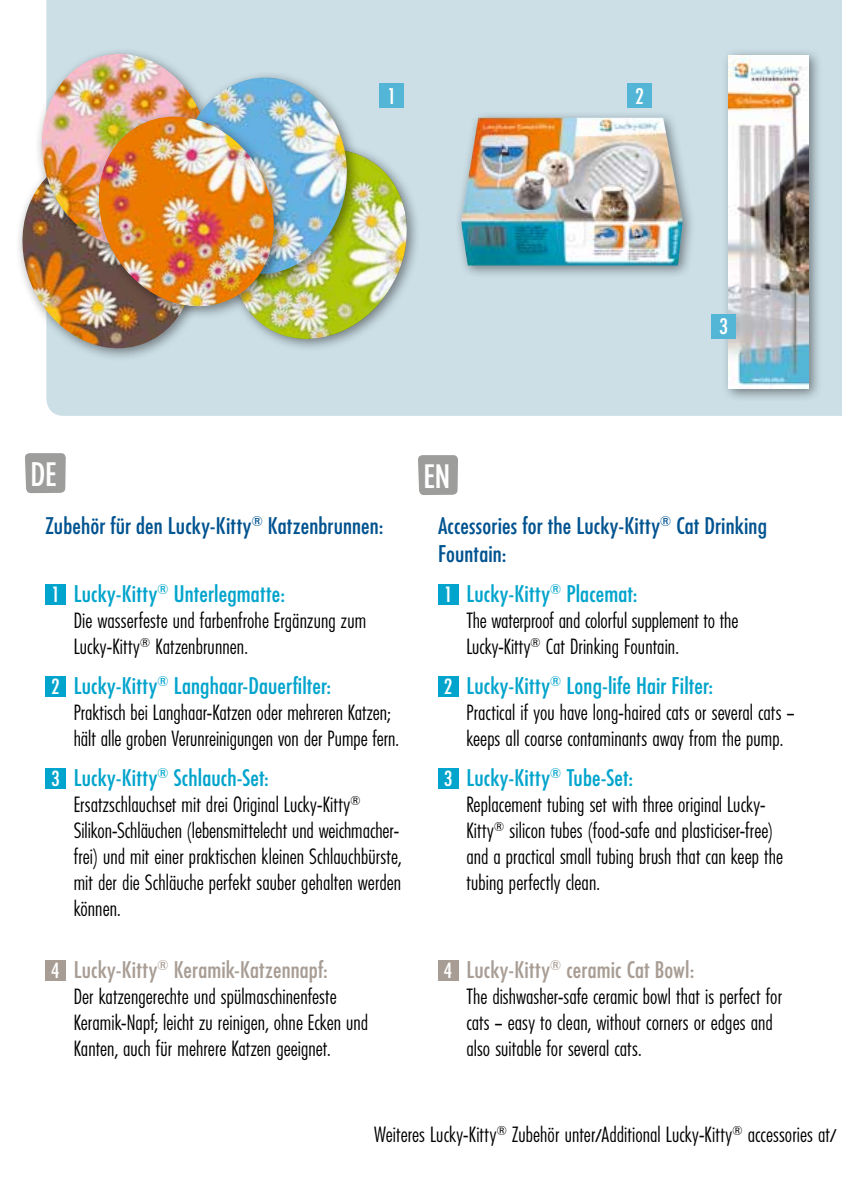
<style>
.page{position:relative;width:842px;height:1191px;background:#fff}
.page>*{position:absolute;margin:0;border:0;box-sizing:border-box;transform-origin:0 0}
.t1{font:500 34px "Futura Condensed BQ";color:#fff}
.t2{font:500 24px "Futura Condensed BQ";letter-spacing:.005em;color:#00a4cc}
.t3{font:500 24px/28px "Futura Condensed BQ";letter-spacing:.005em;color:#005390}
.t4{font:500 24px "Futura Condensed BQ";letter-spacing:.005em;color:#a89d94}
.t5{font:500 22.6px "Futura Condensed BQ";color:#fff}
.t6{font:300 22px/26px "Futura Condensed BQ";letter-spacing:.005em;color:#000}
.s1{font-size:22px;color:#fff}
</style>
<div class="page">
<div style="left:46px;top:0;width:796px;height:416px;background:#ccdfe7"></div>
<div style="left:454px;top:111px;width:242px;height:168px;background:#000;opacity:.45"></div>
<img style="left:461px;top:118px;width:222px;height:147px">
<div style="left:721px;top:47px;width:102px;height:355px;background:#000;opacity:.45"></div>
<img style="left:729px;top:55px;width:80px;height:334px">
<div style="left:45px;top:584px;width:21px;height:21px;background:#00a4cc"></div>
<div style="left:45px;top:676px;width:21px;height:21px;background:#00a4cc"></div>
<div style="left:45px;top:768px;width:21px;height:21px;background:#00a4cc"></div>
<div style="left:45px;top:960px;width:21px;height:21px;background:#a89d94"></div>
<div style="left:379px;top:83px;width:25px;height:25px;background:#54b6d6"></div>
<div style="left:627px;top:84px;width:25px;height:24px;background:#54b6d6"></div>
<div style="left:711px;top:314px;width:25px;height:25px;background:#54b6d6"></div>
<img style="left:18px;top:194px;width:188px;height:166px">
<div style="left:34px;top:46px;width:189px;height:215px;background:#000;opacity:.45"></div>
<img style="left:32px;top:54px;width:187px;height:202px">
<div style="left:224px;top:142px;width:197px;height:211px;background:#ccdfe7"></div>
<img style="left:219px;top:151px;width:198px;height:201px">
<div style="left:172px;top:70px;width:189px;height:217px;background:#000;opacity:.45"></div>
<img style="left:175px;top:78px;width:176px;height:199px">
<div style="left:92px;top:109px;width:196px;height:211px;background:#000;opacity:.45"></div>
<img style="left:87px;top:117px;width:199px;height:203px">
<div style="left:438px;top:584px;width:21px;height:21px;background:#00a4cc"></div>
<div style="left:438px;top:676px;width:21px;height:21px;background:#00a4cc"></div>
<div style="left:438px;top:768px;width:21px;height:21px;background:#00a4cc"></div>
<div style="left:438px;top:960px;width:21px;height:21px;background:#a89d94"></div>
<svg style="left:25px;top:453px;width:41px;height:40px;background:#a0a09f"></svg>
<svg style="left:418px;top:455px;width:40px;height:40px;background:#a0a09f"></svg>
<p class="t5" style="left:387px;top:84px;width:10px">1</p>
<p class="t5" style="left:635px;top:84px;width:10px">2</p>
<h1 class="t1" style="left:30px;top:455px;width:28px">DE</h1>
<h1 class="t1" style="left:423px;top:457px;width:28px">EN</h1>
<p class="t5" style="left:720px;top:314px;width:10px">3</p>
<p class="t3" style="left:45px;top:512px;width:340px">Zubehör für den Lucky-Kitty<sup>®</sup> Katzenbrunnen:</p>
<p class="t2" style="left:52px;top:581px;width:235px"><span class="s1">1</span> Lucky-Kitty<sup>®</sup> Unterlegmatte:</p>
<p class="t6" style="left:74px;top:608px;width:294px">Die wasserfeste und farbenfrohe Ergänzung zum<br>Lucky-Kitty<sup>®</sup> Katzenbrunnen.</p>
<p class="t2" style="left:52px;top:673px;width:281px"><span class="s1">2</span> Lucky-Kitty<sup>®</sup> Langhaar-Dauerfilter:</p>
<p class="t6" style="left:74px;top:700px;width:327px">Praktisch bei Langhaar-Katzen oder mehreren Katzen; hält alle groben Verunreinigungen von der Pumpe fern.</p>
<p class="t2" style="left:52px;top:765px;width:219px"><span class="s1">3</span> Lucky-Kitty<sup>®</sup> Schlauch-Set:</p>
<p class="t6" style="left:74px;top:792px;width:329px">Ersatzschlauchset mit drei Original Lucky-Kitty<sup>® </sup>Silikon-Schläuchen (lebensmittelecht und weichmacher&shy;frei) und mit einer praktischen kleinen Schlauchbürste, mit der die Schläuche perfekt sauber gehalten werden können.</p>
<p class="t4" style="left:52px;top:957px;width:278px"><span class="s1">4</span> Lucky-Kitty<sup>®</sup> Keramik-Katzennapf:</p>
<p class="t6" style="left:74px;top:984px;width:296px">Der katzengerechte und spülmaschinenfeste<br>Keramik-Napf; leicht zu reinigen, ohne Ecken und<br>Kanten, auch für mehrere Katzen geeignet.</p>
<p class="t3" style="left:438px;top:512px;width:331px">Accessories for the Lucky-Kitty<sup>®</sup> Cat Drinking<br>Fountain:</p>
<p class="t2" style="left:444px;top:581px;width:195px"><span class="s1">1</span> Lucky-Kitty<sup>®</sup> Placemat:</p>
<p class="t6" style="left:466px;top:608px;width:273px">The waterproof and colorful supplement to the<br>Lucky-Kitty<sup>®</sup> Cat Drinking Fountain.</p>
<p class="t2" style="left:444px;top:673px;width:270px"><span class="s1">2</span> Lucky-Kitty<sup>®</sup> Long-life Hair Filter:</p>
<p class="t6" style="left:466px;top:700px;width:330px">Practical if you have long-haired cats or several cats – keeps all coarse contaminants away from the pump.</p>
<p class="t2" style="left:444px;top:765px;width:190px"><span class="s1">3</span> Lucky-Kitty<sup>®</sup> Tube-Set:</p>
<p class="t6" style="left:466px;top:792px;width:318px">Replacement tubing set with three original Lucky-Kitty<sup>®</sup> silicon tubes (food-safe and plasticiser-free) and a practical small tubing brush that can keep the tubing perfectly clean.</p>
<p class="t4" style="left:444px;top:957px;width:252px"><span class="s1">4</span> Lucky-Kitty<sup>®</sup> ceramic Cat Bowl:</p>
<p class="t6" style="left:466px;top:984px;width:317px">The dishwasher-safe ceramic bowl that is perfect for cats – easy to clean, without corners or edges and also suitable for several cats.</p>
<p class="t6" style="left:374px;top:1122px;width:464px">Weiteres Lucky-Kitty<sup>®</sup> Zubehör unter/Additional Lucky-Kitty<sup>®</sup> accessories at/</p>
</div>
